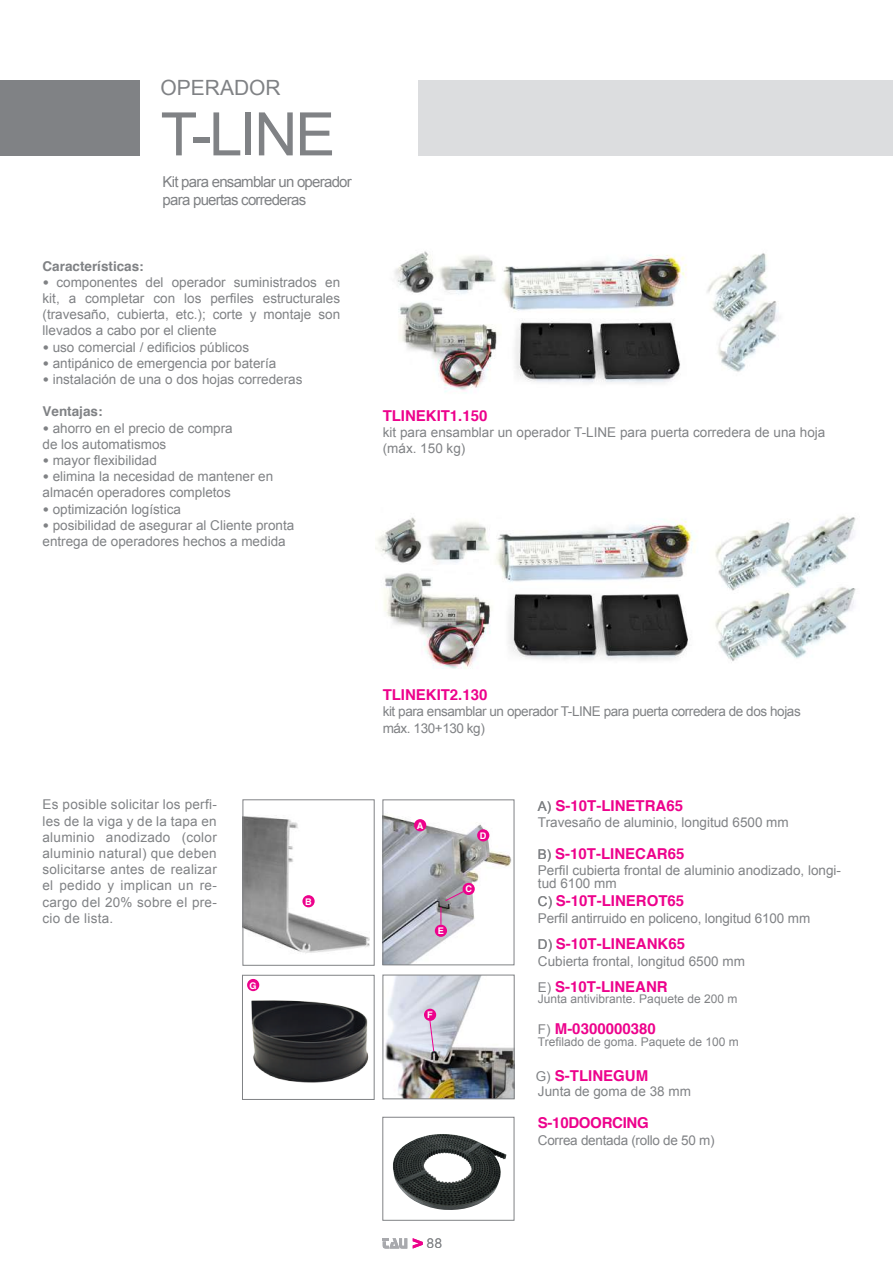
<style>
.page{position:relative;width:893px;height:1263px;background:#fff}
.page>*{position:absolute;margin:0;border:0;box-sizing:border-box;transform-origin:0 0}
.t1{font:60px "Arial";color:#808285}
.t2{font:21px "Arial";color:#808285}
.t3{font:700 15px "Helvetica";color:#ed028c}
.t4{font:15px/18px "Arial";letter-spacing:-.05em;color:#808285}
.t5{font:700 15px "Helvetica";letter-spacing:-.02em;color:#ed028c}
.t6{font:13.5px/16.2px "Arial";color:#808285}
.t7{font:13.5px/16.2px "Arial";letter-spacing:-.03em;color:#808285}
.t8{font:700 13.5px "Helvetica";color:#808285}
.t9{font:13.5px "Arial";letter-spacing:-.02em;color:#808285}
.t10{font:300 13.5px "Futura BT";color:#808285}
.t11{font:12px "Arial";color:#808285}
.t12{font:700 9.15px "Helvetica";color:#fff}
.s1{font-family:"DIN"}
.s2{font-family:"Arial";font-weight:400;font-size:13.5px;color:#808285}
</style>
<div class="page">
<svg style="left:413px;top:1238px;width:10px;height:10px"></svg>
<svg style="left:383px;top:1238px;width:24px;height:10px"></svg>
<img style="left:245px;top:816px;width:125px;height:138px">
<div style="left:243px;top:800px;width:131px;height:165px;border:1px solid #808285"></div>
<img style="left:385px;top:977px;width:127px;height:120px">
<div style="left:383px;top:975px;width:131px;height:124px;border:1px solid #808285"></div>
<img style="left:385px;top:815px;width:127px;height:148px">
<div style="left:383px;top:800px;width:131px;height:165px;border:1px solid #808285"></div>
<div style="left:418px;top:80px;width:475px;height:76px;background:#dcdddf"></div>
<img style="left:393px;top:1134px;width:113px;height:76px">
<div style="left:0;top:80px;width:140px;height:76px;background:#808285"></div>
<img style="left:394px;top:251px;width:386px;height:141px">
<img style="left:375px;top:516px;width:481px;height:153px">
<div style="left:414px;top:819px;width:12px;height:12px;background:#ed028c;border-radius:50%"></div>
<div style="left:302px;top:895px;width:13px;height:12px;background:#ed028c;border-radius:50%"></div>
<div style="left:463px;top:883px;width:12px;height:12px;background:#ed028c;border-radius:50%"></div>
<div style="left:435px;top:925px;width:12px;height:12px;background:#ed028c;border-radius:50%"></div>
<div style="left:424px;top:1009px;width:12px;height:12px;background:#ed028c;border-radius:50%"></div>
<div style="left:477px;top:829px;width:12px;height:12px;background:#ed028c;border-radius:50%"></div>
<svg style="left:441px;top:890px;width:24px;height:35px"></svg>
<svg style="left:429px;top:1020px;width:6px;height:32px"></svg>
<img style="left:247px;top:985px;width:122px;height:98px">
<div style="left:242px;top:975px;width:132px;height:125px;border:1px solid #808285"></div>
<div style="left:247px;top:979px;width:12px;height:12px;background:#ed028c;border-radius:50%"></div>
<h2 class="t2" style="left:161px;top:74px;width:122px">OPERADOR</h2>
<h1 class="t1" style="left:161px;top:95px;width:176px">T-LINE</h1>
<p class="t4" style="left:163px;top:173px;width:191px">Kit para ensamblar un operador para puertas correderas</p>
<p class="t8" style="left:43px;top:255px;width:103px">Características:</p>
<p class="t6" style="left:43px;top:274px;width:299px;text-align:justify"><span class="s1">•</span> componentes del operador suministrados en kit, a completar con los perfiles estructurales (travesaño, cubierta, etc.); corte y montaje son llevados a cabo por el cliente</p>
<p class="t6" style="left:43px;top:339px;width:208px"><span class="s1">•</span> uso comercial / edificios públicos</p>
<p class="t6" style="left:43px;top:355px;width:235px"><span class="s1">•</span> antipánico de emergencia por batería</p>
<p class="t6" style="left:43px;top:371px;width:262px"><span class="s1">•</span> instalación de una o dos hojas correderas</p>
<p class="t8" style="left:43px;top:401px;width:62px">Ventajas:</p>
<p class="t6" style="left:43px;top:420px;width:192px"><span class="s1">•</span> ahorro en el precio de compra de los automatismos</p>
<p class="t6" style="left:43px;top:452px;width:116px"><span class="s1">•</span> mayor flexibilidad</p>
<p class="t6" style="left:43px;top:468px;width:232px"><span class="s1">•</span> elimina la necesidad de mantener en almacén operadores completos</p>
<p class="t6" style="left:43px;top:501px;width:140px"><span class="s1">•</span> optimización logística</p>
<p class="t6" style="left:43px;top:517px;width:253px"><span class="s1">•</span> posibilidad de asegurar al Cliente pronta entrega de operadores hechos a medida</p>
<p class="t3" style="left:383px;top:403px;width:106px">TLINEKIT1.150</p>
<p class="t6" style="left:383px;top:424px;width:444px">kit para ensamblar un operador T-LINE para puerta corredera de una hoja (máx. 150 kg)</p>
<p class="t6" style="left:43px;top:797px;width:176px;text-align:justify">Es posible solicitar los perfi&shy;les de la viga y de la tapa en aluminio anodizado (color aluminio natural) que deben solicitarse antes de realizar el pedido y implican un re&shy;cargo del 20% sobre el pre&shy;cio de lista.</p>
<p class="t12" style="left:250px;top:978px;width:9px">G</p>
<p class="t12" style="left:305px;top:894px;width:8px">B</p>
<p class="t3" style="left:383px;top:682px;width:106px">TLINEKIT2.130</p>
<p class="t7" style="left:383px;top:704px;width:420px">kit para ensamblar un operador T-LINE para puerta corredera de dos hojas máx. 130+130 kg)</p>
<p class="t12" style="left:417px;top:818px;width:8px">A</p>
<p class="t12" style="left:438px;top:923px;width:8px">E</p>
<p class="t12" style="left:480px;top:828px;width:8px">D</p>
<p class="t12" style="left:465px;top:882px;width:8px">C</p>
<p class="t12" style="left:427px;top:1008px;width:7px">F</p>
<p class="t10" style="left:427px;top:1235px;width:17px">88</p>
<p class="t3" style="left:556px;top:793px;width:129px">S-10T-LINETRA65</p>
<p class="t3" style="left:555px;top:841px;width:131px">S-10T-LINECAR65</p>
<p class="t6" style="left:538px;top:798px;width:252px">A)<br>Travesaño de aluminio, longitud 6500 mm</p>
<p class="t6" style="left:538px;top:846px;width:305px">B)<br>Perfil cubierta frontal de aluminio anodizado, longi-</p>
<p class="t6" style="left:538px;top:874px;width:80px;line-height:18.1px">tud 6100 mm<br>C)</p>
<p class="t6" style="left:538px;top:904px;width:274px;line-height:26.8px">Perfil antirruido en policeno, longitud 6100 mm<br>D)</p>
<p class="t6" style="left:538px;top:953px;width:209px">Cubierta frontal, longitud 6500 mm</p>
<p class="t11" style="left:538px;top:991px;width:201px">Junta antivibrante. Paquete de 200 m</p>
<p class="t11" style="left:538px;top:1034px;width:202px">Trefilado de goma. Paquete de 100 m</p>
<p class="t3" style="left:556px;top:889px;width:130px">S-10T-LINEROT65</p>
<p class="t3" style="left:556px;top:932px;width:131px">S-10T-LINEANK65</p>
<p class="t3" style="left:538px;top:974px;width:131px"><span class="s2">E)</span> S-10T-LINEANR</p>
<p class="t3" style="left:538px;top:1016px;width:119px"><span class="s2">F)</span> M-0300000380</p>
<p class="t3" style="left:536px;top:1064px;width:114px"><span class="s2">G)</span> S-TLINEGUM</p>
<p class="t6" style="left:538px;top:1083px;width:155px">Junta de goma de 38 mm</p>
<p class="t5" style="left:538px;top:1111px;width:112px">S-10DOORCING</p>
<p class="t9" style="left:538px;top:1131px;width:178px">Correa dentada (rollo de 50 m)</p>
</div>
